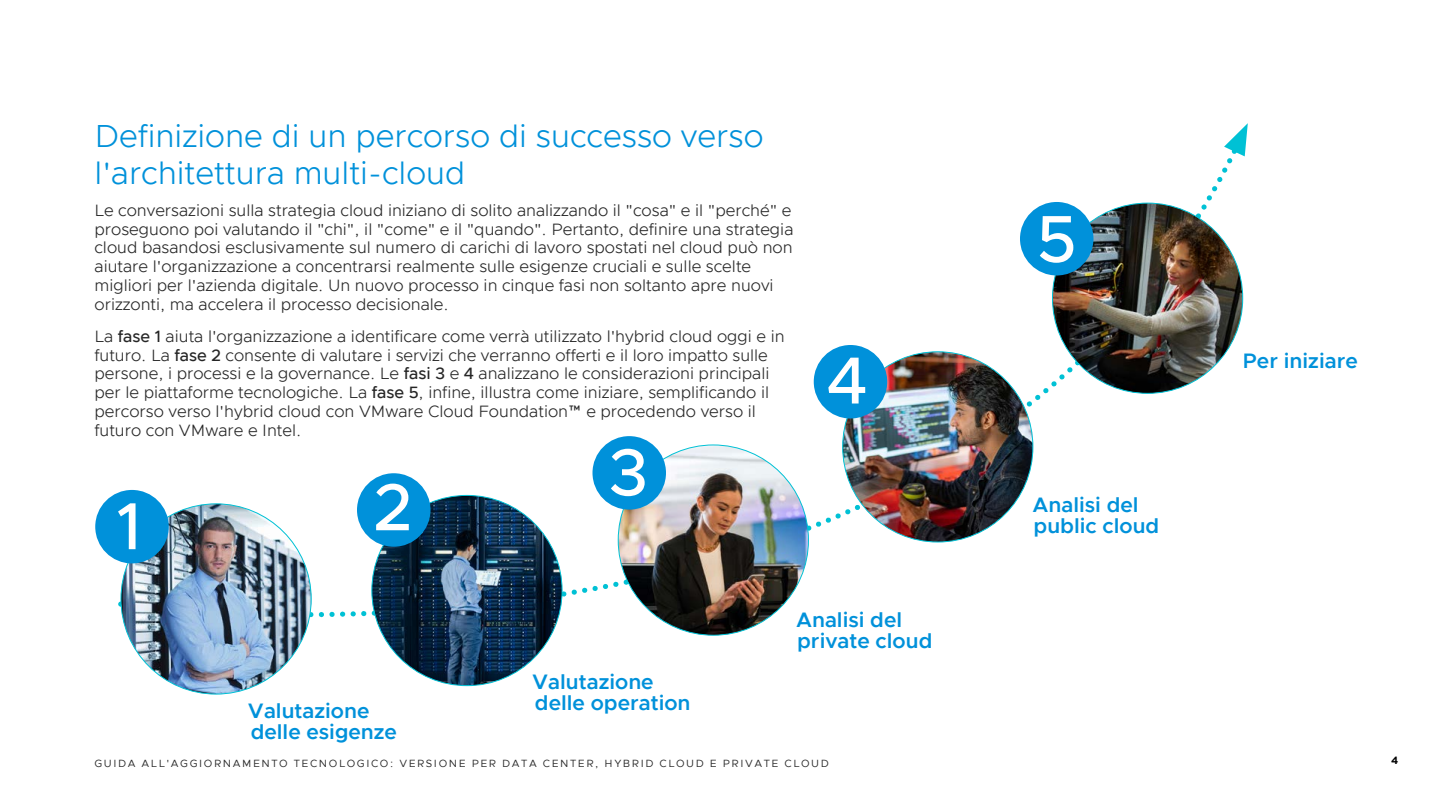
<style>
.page{position:relative;width:1440px;height:810px;background:#fff}
.page>*{position:absolute;margin:0;border:0;box-sizing:border-box;transform-origin:0 0}
.t1{font:500 66.75px "Metropolis";color:#fff}
.t2{font:300 32.03px/36.8px "Metropolis";color:#0091da}
.t3{font:600 21px/21px "Metropolis";color:#0091da}
.t4{font:300 16.5px/18.8px "Metropolis";color:#262626}
.t5{font:10.5px "Metropolis";letter-spacing:.15em;color:#262626}
.t6{font:700 10.5px "Gotham";color:#000}
.s1{font-weight:500}
</style>
<div class="page">
<svg style="left:125px;top:158px;width:1119px;height:460px"></svg>
<svg style="left:1224px;top:123px;width:24px;height:33px"></svg>
<img style="left:843px;top:352px;width:190px;height:190px;border-radius:95px">
<img style="left:121px;top:504px;width:190px;height:190px;border-radius:95px">
<img style="left:372px;top:495px;width:190px;height:191px;border-radius:95px">
<img style="left:618px;top:445px;width:190px;height:190px;border-radius:95px">
<img style="left:1052px;top:203px;width:191px;height:190px;border-radius:95px">
<div style="left:95px;top:490px;width:74px;height:73px;background:#0091da;border-radius:50%"></div>
<div style="left:357px;top:473px;width:73px;height:74px;background:#0091da;border-radius:50%"></div>
<div style="left:592px;top:436px;width:74px;height:74px;background:#0091da;border-radius:50%"></div>
<div style="left:814px;top:345px;width:73px;height:73px;background:#0091da;border-radius:50%"></div>
<div style="left:1020px;top:202px;width:74px;height:73px;background:#0091da;border-radius:50%"></div>
<h2 class="t2" style="left:94px;top:117px;width:670px">Definizione di un percorso di successo verso l'architettura multi-cloud</h2>
<p class="t4" style="left:94px;top:201px;width:701px">Le conversazioni sulla strategia cloud iniziano di solito analizzando il "cosa" e il "perché" e proseguono poi valutando il "chi", il "come" e il "quando". Pertanto, definire una strategia cloud basandosi esclusivamente sul numero di carichi di lavoro spostati nel cloud può non aiutare l'organizzazione a concentrarsi realmente sulle esigenze cruciali e sulle scelte migliori per l'azienda digitale. Un nuovo processo in cinque fasi non soltanto apre nuovi orizzonti, ma accelera il processo decisionale.</p>
<p class="t4" style="left:94px;top:327px;width:692px">La <span class="s1">fase 1</span> aiuta l'organizzazione a identificare come verrà utilizzato l'hybrid cloud oggi e in futuro. La <span class="s1">fase 2</span> consente di valutare i servizi che verranno offerti e il loro impatto sulle persone, i processi e la governance. Le <span class="s1">fasi 3</span> e <span class="s1">4</span> analizzano le considerazioni principali per le piattaforme tecnologiche. La <span class="s1">fase 5</span>, infine, illustra come iniziare, semplificando il percorso verso l'hybrid cloud con VMware Cloud Foundation™ e procedendo verso il futuro con VMware e Intel.</p>
<h1 class="t1" style="left:117px;top:485px;width:27px">1</h1>
<h1 class="t1" style="left:374px;top:466px;width:40px">2</h1>
<h1 class="t1" style="left:609px;top:431px;width:41px">3</h1>
<h1 class="t1" style="left:827px;top:339px;width:42px">4</h1>
<p class="t3" style="left:248px;top:700px;width:151px">Valutazione delle esigenze</p>
<p class="t3" style="left:532px;top:671px;width:160px">Valutazione delle operation</p>
<p class="t3" style="left:796px;top:609px;width:138px">Analisi del private cloud</p>
<h1 class="t1" style="left:1036px;top:197px;width:42px">5</h1>
<p class="t3" style="left:1032px;top:494px;width:128px">Analisi del public cloud</p>
<p class="t3" style="left:1242px;top:350px;width:117px">Per iniziare</p>
<p class="t5" style="left:94px;top:757px;width:736px">GUIDA ALL'AGGIORNAMENTO TECNOLOGICO: VERSIONE PER DATA CENTER, HYBRID CLOUD E PRIVATE CLOUD</p>
<p class="t6" style="left:1391px;top:754px;width:9px">4</p>
</div>
